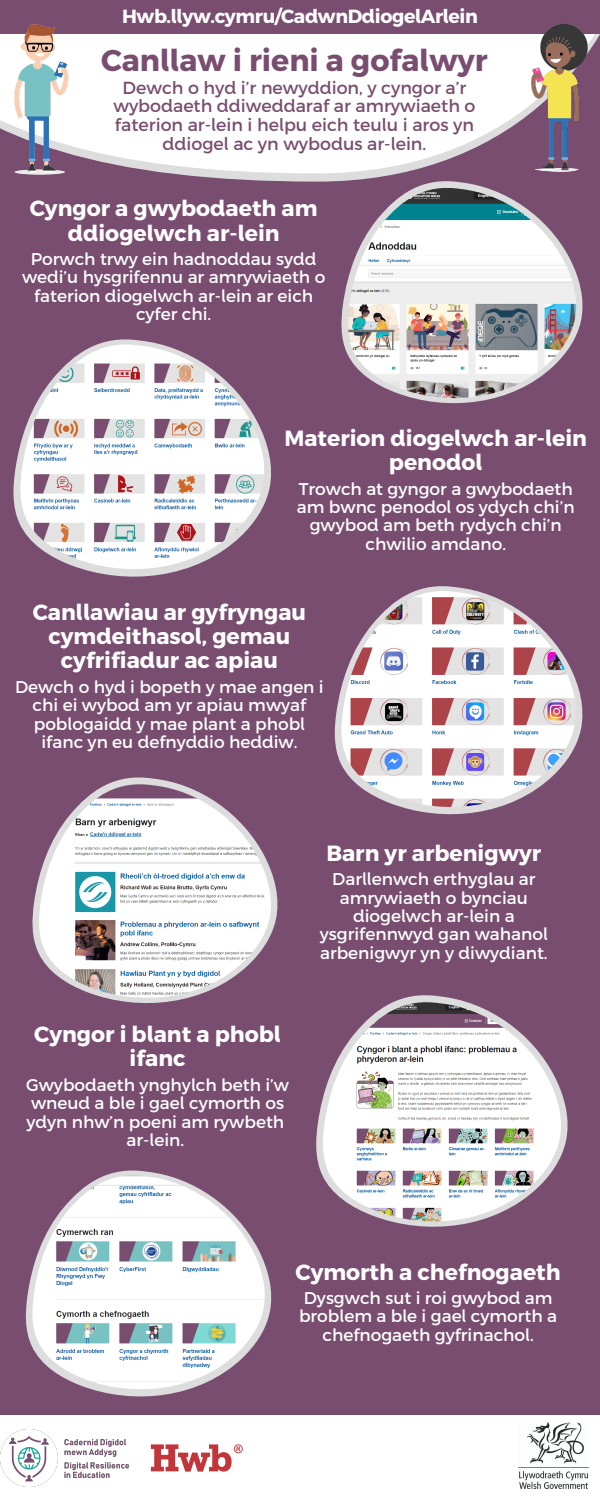
<style>
.page{position:relative;width:600px;height:1500px;background:#794d70}
.page>*{position:absolute;margin:0;border:0;box-sizing:border-box;transform-origin:0 0}
.t1{font:700 30.1px "Cymraeg";color:#794d70}
.t2{font:700 22px/24.2px "Cymraeg";color:#fff;text-align:center}
.t3{font:700 19px "Cymraeg";letter-spacing:-.02em;color:#fff}
.t4{font:17.5px/18.8px "Cymraeg";color:#794d70;text-align:center}
.t5{font:17px/18.3px "Cymraeg";color:#fff;text-align:center}
</style>
<div class="page">
<svg style="left:0;top:34px;width:600px;height:148px;background:#f0ebef"></svg>
<svg style="left:340px;top:177px;width:243px;height:176px"></svg>
<img style="left:347px;top:183px;width:232px;height:221px">
<svg style="left:13px;top:339px;width:258px;height:183px"></svg>
<img style="left:19px;top:340px;width:248px;height:237px">
<svg style="left:334px;top:586px;width:249px;height:176px"></svg>
<img style="left:340px;top:587px;width:239px;height:228px">
<svg style="left:32px;top:777px;width:246px;height:175px"></svg>
<img style="left:38px;top:780px;width:236px;height:223px">
<svg style="left:316px;top:995px;width:252px;height:179px"></svg>
<img style="left:322px;top:998px;width:242px;height:229px">
<svg style="left:25px;top:1170px;width:247px;height:174px"></svg>
<img style="left:31px;top:1171px;width:237px;height:226px">
<div style="left:0;top:1415px;width:600px;height:85px;background:#fff"></div>
<img style="left:0;top:1429px;width:129px;height:57px">
<img style="left:518px;top:1423px;width:70px;height:66px">
<img style="left:150px;top:1444px;width:93px;height:28px">
<img style="left:12px;top:24px;width:57px;height:157px">
<img style="left:530px;top:23px;width:68px;height:161px">
<p class="t3" style="left:122px;top:4px;width:357px">Hwb.llyw.cymru/CadwnDdiogelArlein</p>
<h1 class="t1" style="left:101px;top:41px;width:388px">Canllaw i rieni a gofalwyr</h1>
<p class="t4" style="left:113px;top:77px;width:364px">Dewch o hyd i’r newyddion, y cyngor a’r wybodaeth ddiweddaraf ar amrywiaeth o faterion ar-lein i helpu eich teulu i aros yn ddiogel ac yn wybodus ar-lein.</p>
<p class="t2" style="left:30px;top:195px;width:289px">Cyngor a gwybodaeth am ddiogelwch ar-lein</p>
<p class="t5" style="left:22px;top:249px;width:305px">Porwch trwy ein hadnoddau sydd wedi’u hysgrifennu ar amrywiaeth o faterion diogelwch ar-lein ar eich cyfer chi.</p>
<p class="t2" style="left:284px;top:425px;width:304px">Materion diogelwch ar-lein penodol</p>
<p class="t5" style="left:297px;top:479px;width:279px">Trowch at gyngor a gwybodaeth am bwnc penodol os ydych chi’n gwybod am beth rydych chi’n chwilio amdano.</p>
<p class="t2" style="left:33px;top:599px;width:275px">Canllawiau ar gyfryngau cymdeithasol, gemau cyfrifiadur ac apiau</p>
<p class="t5" style="left:15px;top:677px;width:310px">Dewch o hyd i bopeth y mae angen i chi ei wybod am yr apiau mwyaf poblogaidd y mae plant a phobl ifanc yn eu defnyddio heddiw.</p>
<p class="t2" style="left:34px;top:1021px;width:248px">Cyngor i blant a phobl ifanc</p>
<p class="t5" style="left:26px;top:1075px;width:265px">Gwybodaeth ynghylch beth i’w wneud a ble i gael cymorth os ydyn nhw’n poeni am rywbeth ar-lein.</p>
<p class="t2" style="left:326px;top:840px;width:216px">Barn yr arbenigwyr</p>
<p class="t5" style="left:320px;top:869px;width:230px">Darllenwch erthyglau ar amrywiaeth o bynciau diogelwch ar-lein a ysgrifennwyd gan wahanol arbenigwyr yn y diwydiant.</p>
<p class="t2" style="left:295px;top:1259px;width:267px">Cymorth a chefnogaeth</p>
<p class="t5" style="left:299px;top:1288px;width:260px">Dysgwch sut i roi gwybod am broblem a ble i gael cymorth a chefnogaeth gyfrinachol.</p>
</div>
